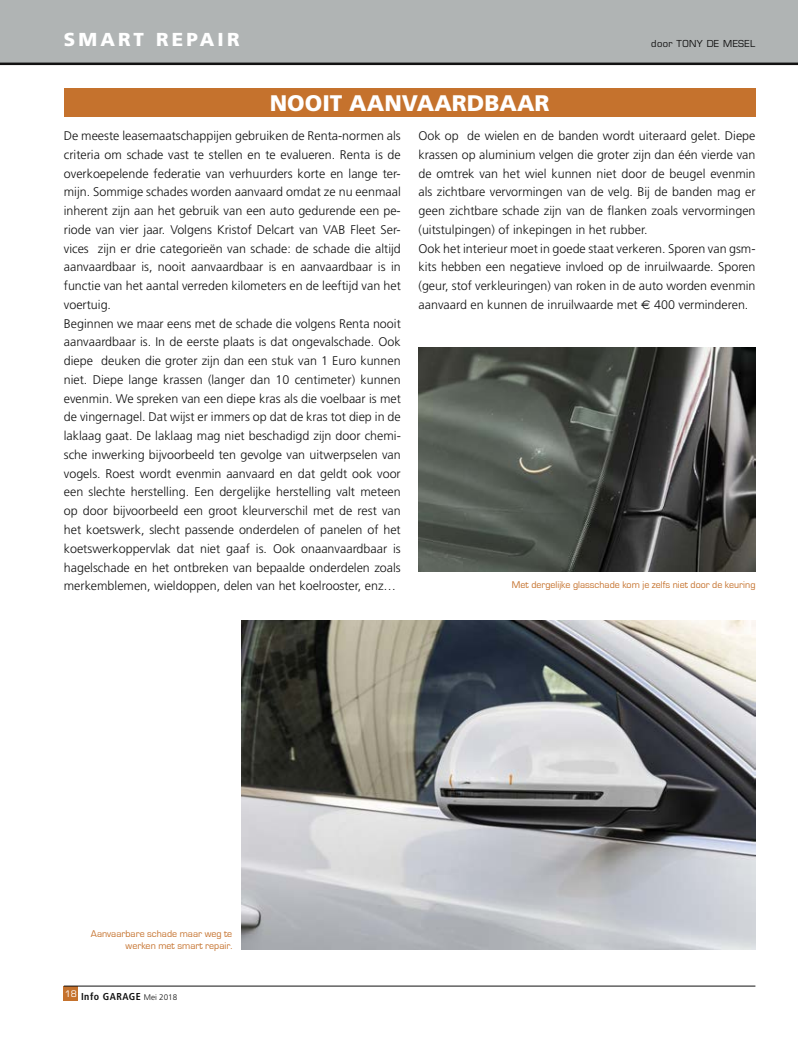
<style>
.page{position:relative;width:798px;height:1046px;background:#fff}
.page>*{position:absolute;margin:0;border:0;box-sizing:border-box;transform-origin:0 0}
.t1{font:900 22.5px "Frutiger";color:#fff}
.t2{font:900 18.75px "Frutiger";letter-spacing:.17em;color:#fff}
.t3{font:300 12.5px/18.8px "Frutiger";color:#121212}
.t4{font:10px/12px "Eurostile";color:#c5722d;text-align:right}
.t5{font:700 condensed 10px "Frutiger";letter-spacing:.05em;color:#121212}
.t6{font:9.38px "Eurostile";letter-spacing:.04em;color:#121212}
.s1{font-family:"Euro Sans";font-weight:400}
.s2{font-weight:300;font-stretch:normal;font-size:8.12px}
</style>
<div class="page">
<div style="left:64px;top:985px;width:14px;height:15px;background:#c5722d"></div>
<hr style="left:64px;top:985px;width:691px;height:1px;background:#121212">
<img style="left:418px;top:348px;width:337px;height:223px">
<img style="left:241px;top:620px;width:514px;height:329px">
<div style="left:0;top:0;width:797px;height:64px;background:#b0b4b4"></div>
<hr style="left:0;top:63px;width:797px;height:2px;background:#121212">
<div style="left:64px;top:89px;width:691px;height:28px;background:#c5722d"></div>
<h2 class="t2" style="left:64px;top:28px;width:177px">SMART REPAIR</h2>
<p class="t6" style="left:651px;top:37px;width:106px">DOOR TONY DE MESEL</p>
<h1 class="t1" style="left:270px;top:89px;width:281px">NOOIT AANVAARDBAAR</h1>
<p class="t3" style="left:64px;top:126px;width:338px">De meeste leasemaatschappijen gebruiken de Renta-normen als criteria om schade vast te stellen en te evalueren. Renta is de overkoepelende federatie van verhuurders korte en lange ter&shy;mijn. Sommige schades worden aanvaard omdat ze nu eenmaal inherent zijn aan het gebruik van een auto gedurende een pe&shy;riode van vier jaar. Volgens Kristof Delcart van VAB Fleet Ser&shy;vices zijn er drie categorieën van schade: de schade die altijd aanvaardbaar is, nooit aanvaardbaar is en aanvaardbaar is in functie van het aantal verreden kilometers en de leeftijd van het voertuig.<br>Beginnen we maar eens met de schade die volgens Renta nooit aanvaardbaar is. In de eerste plaats is dat ongevalschade. Ook diepe deuken die groter zijn dan een stuk van 1 Euro kunnen niet. Diepe lange krassen (langer dan 10 centimeter) kunnen evenmin. We spreken van een diepe kras als die voelbaar is met de vingernagel. Dat wijst er immers op dat de kras tot diep in de laklaag gaat. De laklaag mag niet beschadigd zijn door chemi&shy;sche inwerking bijvoorbeeld ten gevolge van uitwerpselen van vogels. Roest wordt evenmin aanvaard en dat geldt ook voor een slechte herstelling. Een dergelijke herstelling valt meteen op door bijvoorbeeld een groot kleurverschil met de rest van het koetswerk, slecht passende onderdelen of panelen of het koetswerkoppervlak dat niet gaaf is. Ook onaanvaardbaar is hagelschade en het ontbreken van bepaalde onderdelen zoals merkemblemen, wieldoppen, delen van het koelrooster, enz…</p>
<p class="t3" style="left:418px;top:126px;width:338px">Ook op de wielen en de banden wordt uiteraard gelet. Diepe krassen op aluminium velgen die groter zijn dan één vierde van de omtrek van het wiel kunnen niet door de beugel evenmin als zichtbare vervormingen van de velg. Bij de banden mag er geen zichtbare schade zijn van de flanken zoals vervormingen (uitstulpingen) of inkepingen in het rubber.<br>Ook het interieur moet in goede staat verkeren. Sporen van gsm&shy;kits hebben een negatieve invloed op de inruilwaarde. Sporen (geur, stof verkleuringen) van roken in de auto worden evenmin aanvaard en kunnen de inruilwaarde met <span class="s1">€</span> 400 verminderen.</p>
<p class="t4" style="left:511px;top:579px;width:245px">Met dergelijke glasschade kom je zelfs niet door de keuring</p>
<p class="t4" style="left:91px;top:928px;width:143px">Aanvaarbare schade maar weg te werken met smart repair.</p>
<p class="t5" style="left:65px;top:990px;width:114px"><sup>18</sup> Info GARAGE <span class="s2">Mei 2018</span></p>
</div>
